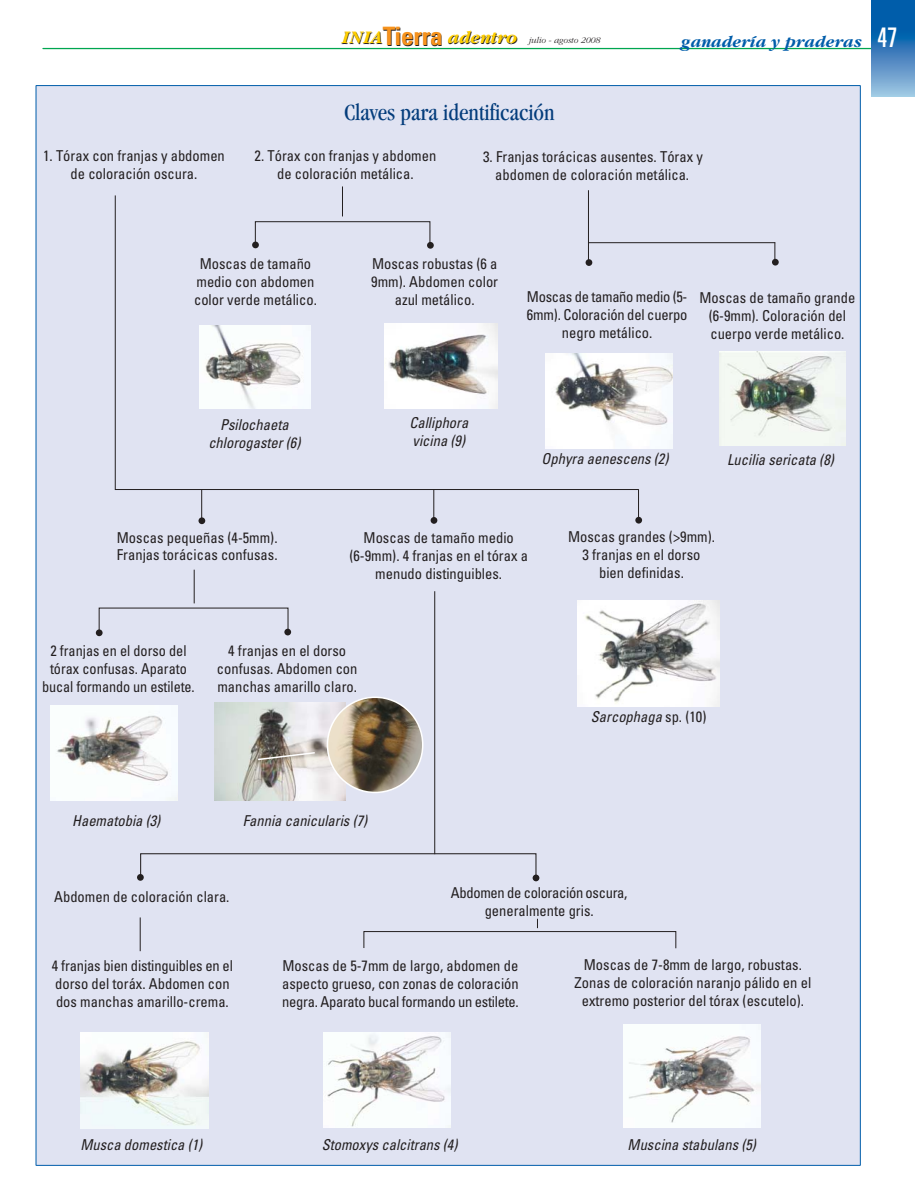
<style>
.page{position:relative;width:915px;height:1191px;background:#fff}
.page>*{position:absolute;margin:0;border:0;box-sizing:border-box;transform-origin:0 0}
.t1{font:condensed 24px "Garamond";color:#043d7c}
.t2{font:italic 700 17.1px "Garamond";color:#005daa}
.t3{font:condensed 15px/18px "Univers";color:#231f20;text-align:center}
.t4{font:italic condensed 15px/18px "Univers";color:#231f20;text-align:center}
.t5{font:condensed 15px/18px "Univers";color:#231f20;text-align:center;scale:.95 1}
.t6{font:condensed 15px/18px "Univers";letter-spacing:-.02em;color:#231f20;text-align:center}
.t7{font:italic 300 9px "Garamond";color:#231f20}
.s1{font-weight:700;font-size:18.45px}
.s2{font-family:"Univers";font-weight:700;font-style:normal;font-stretch:condensed;font-size:25.35px}
.s3{font-family:"Univers";font-weight:400;font-style:normal;font-stretch:ultra-condensed;font-size:27px;color:#fff}
.s4{font-style:normal}
</style>
<div class="page">
<div style="left:36px;top:85px;width:824px;height:1080px;background:#e0e3f2;border:1px solid #005daa"></div>
<hr style="left:43px;top:48px;width:871px;height:1px;background:#00a650">
<div style="left:871px;top:0;width:43px;height:29px;background:#005daa"></div>
<svg style="left:871px;top:29px;width:43px;height:68px"></svg>
<hr style="left:342px;top:186px;width:1px;height:30px;background:#231f20">
<svg style="left:114px;top:195px;width:525px;height:295px"></svg>
<hr style="left:638px;top:489px;width:1px;height:34px;background:#231f20">
<div style="left:635px;top:517px;width:7px;height:6px;background:#231f20;border-radius:50%"></div>
<hr style="left:433px;top:489px;width:1px;height:34px;background:#231f20">
<div style="left:430px;top:517px;width:7px;height:7px;background:#231f20;border-radius:50%"></div>
<hr style="left:201px;top:490px;width:1px;height:33px;background:#231f20">
<div style="left:198px;top:517px;width:7px;height:7px;background:#231f20;border-radius:50%"></div>
<div style="left:96px;top:629px;width:6px;height:7px;background:#231f20;border-radius:50%"></div>
<div style="left:284px;top:628px;width:7px;height:7px;background:#231f20;border-radius:50%"></div>
<hr style="left:194px;top:569px;width:1px;height:34px;background:#231f20">
<img style="left:50px;top:705px;width:128px;height:95px">
<img style="left:214px;top:702px;width:131px;height:98px">
<img style="left:577px;top:601px;width:142px;height:106px">
<hr style="left:434px;top:591px;width:1px;height:263px;background:#231f20">
<div style="left:140px;top:853px;width:396px;height:26px;border:1px solid #231f20"></div>
<div style="left:137px;top:874px;width:7px;height:6px;background:#231f20;border-radius:50%"></div>
<div style="left:532px;top:874px;width:7px;height:7px;background:#231f20;border-radius:50%"></div>
<hr style="left:140px;top:917px;width:1px;height:34px;background:#231f20">
<img style="left:80px;top:1032px;width:128px;height:96px">
<img style="left:323px;top:1033px;width:127px;height:94px">
<img style="left:623px;top:1024px;width:137px;height:103px">
<div style="left:363px;top:931px;width:313px;height:17px;border:1px solid #231f20"></div>
<img style="left:545px;top:353px;width:126px;height:95px">
<img style="left:719px;top:351px;width:126px;height:95px">
<svg style="left:587px;top:190px;width:188px;height:74px"></svg>
<div style="left:585px;top:259px;width:7px;height:7px;background:#231f20;border-radius:50%"></div>
<svg style="left:771px;top:259px;width:7px;height:6px"></svg>
<img style="left:327px;top:697px;width:95px;height:95px;border-radius:50%">
<svg style="left:256px;top:751px;width:60px;height:10px"></svg>
<p class="t7" style="left:341px;top:37px;width:260px"><span class="s1">INIA</span><span class="s2">Tierra</span> <span class="s1">adentro</span> julio - agosto 2008</p>
<p class="t2" style="left:680px;top:35px;width:218px">ganadería y praderas <span class="s3">47</span></p>
<h1 class="t1" style="left:344px;top:103px;width:212px">Claves para identificación</h1>
<p class="t3" style="left:43px;top:148px;width:183px">1. Tórax con franjas y abdomen de coloración oscura.</p>
<p class="t3" style="left:254px;top:148px;width:183px">2. Tórax con franjas y abdomen de coloración metálica.</p>
<p class="t3" style="left:483px;top:149px;width:221px">3. Franjas torácicas ausentes. Tórax y abdomen de coloración metálica.</p>
<p class="t3" style="left:194px;top:256px;width:124px">Moscas de tamaño medio con abdomen color verde metálico.</p>
<p class="t3" style="left:371px;top:256px;width:128px">Moscas robustas (6 a<br>9mm). Abdomen color azul metálico.</p>
<p class="t3" style="left:527px;top:289px;width:162px">Moscas de tamaño medio (5-<br>6mm). Coloración del cuerpo negro metálico.</p>
<p class="t3" style="left:699px;top:290px;width:157px">Moscas de tamaño grande (6-9mm). Coloración del cuerpo verde metálico.</p>
<p class="t4" style="left:208px;top:417px;width:94px">Psilochaeta chlorogaster (6)</p>
<p class="t4" style="left:409px;top:415px;width:60px;text-align:left">Calliphora vicina (9)</p>
<p class="t4" style="left:541px;top:451px;width:128px">Ophyra aenescens (2)</p>
<p class="t4" style="left:727px;top:451px;width:108px">Lucilia sericata (8)</p>
<p class="t3" style="left:117px;top:529px;width:162px;text-align:left">Moscas pequeñas (4-5mm).<br>Franjas torácicas confusas.</p>
<p class="t3" style="left:567px;top:529px;width:148px">Moscas grandes (&gt;9mm).<br>3 franjas en el dorso<br>bien definidas.</p>
<p class="t3" style="left:349px;top:530px;width:180px">Moscas de tamaño medio (6-9mm). 4 franjas en el tórax a menudo distinguibles.</p>
<p class="t5" style="left:42px;top:643px;width:162px">2 franjas en el dorso del tórax confusas. Aparato bucal formando un estilete.</p>
<p class="t3" style="left:217px;top:643px;width:142px">4 franjas en el dorso confusas. Abdomen con manchas amarillo claro.</p>
<p class="t4" style="left:72px;top:813px;width:89px">Haematobia (3)</p>
<p class="t4" style="left:243px;top:813px;width:126px">Fannia canicularis (7)</p>
<p class="t3" style="left:54px;top:889px;width:177px">Abdomen de coloración clara.</p>
<p class="t4" style="left:590px;top:709px;width:117px">Sarcophaga <span class="s4">sp. (10)</span></p>
<p class="t6" style="left:451px;top:885px;width:178px">Abdomen de coloración oscura, generalmente gris.</p>
<p class="t3" style="left:52px;top:958px;width:182px;text-align:left">4 franjas bien distinguibles en el dorso del toráx. Abdomen con dos manchas amarillo-crema.</p>
<p class="t3" style="left:282px;top:958px;width:238px;text-align:justify">Moscas de 5-7mm de largo, abdomen de aspecto grueso, con zonas de coloración negra. Aparato bucal formando un estilete.</p>
<p class="t3" style="left:574px;top:957px;width:238px">Moscas de 7-8mm de largo, robustas.<br>Zonas de coloración naranjo pálido en el extremo posterior del tórax (escutelo).</p>
<p class="t4" style="left:80px;top:1137px;width:123px">Musca domestica (1)</p>
<p class="t4" style="left:321px;top:1137px;width:137px">Stomoxys calcitrans (4)</p>
<p class="t4" style="left:627px;top:1137px;width:130px">Muscina stabulans (5)</p>
</div>
